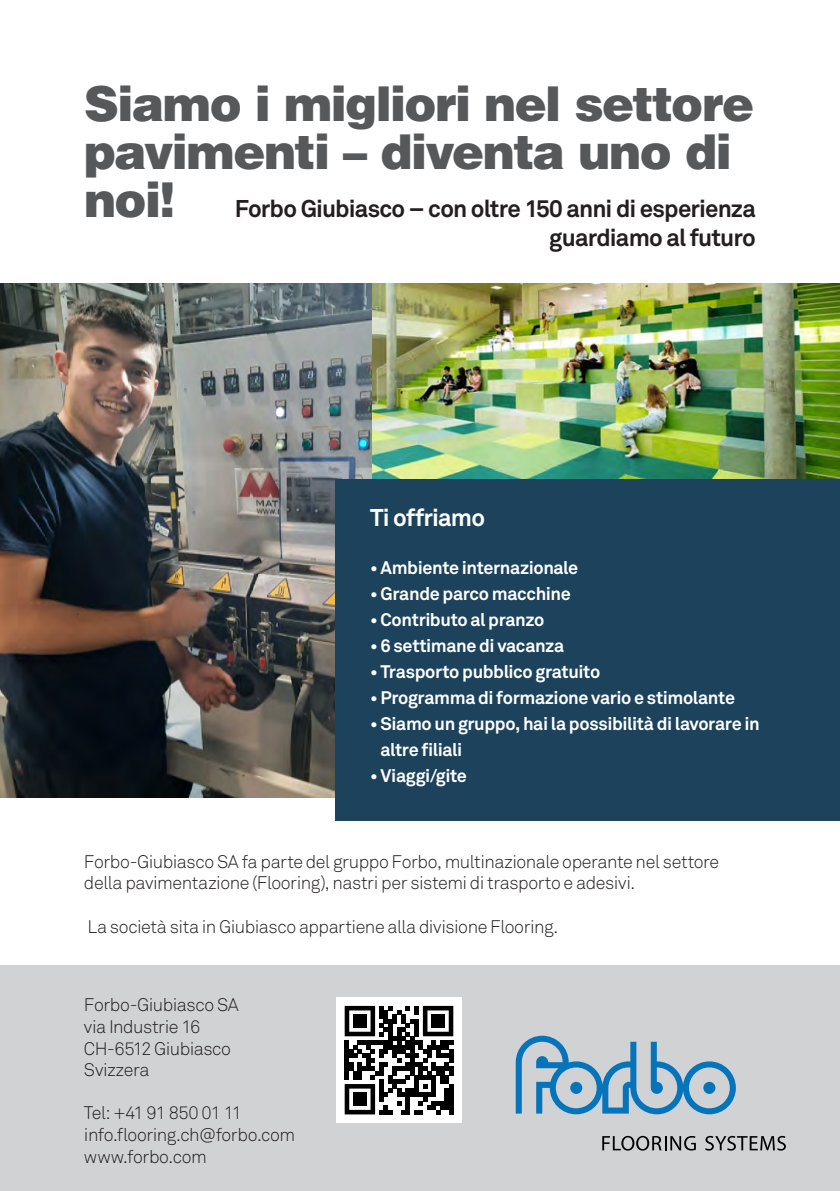
<style>
.page{position:relative;width:840px;height:1191px;background:#fff}
.page>*{position:absolute;margin:0;border:0;box-sizing:border-box;transform-origin:0 0}
.t1{font:900 48px/48px "Helvetica";letter-spacing:-.03em;color:#57585a}
.t2{font:700 24px/28.8px "Akkurat Pro";letter-spacing:-.035em;color:#231f20;text-align:right}
.t3{font:700 24px "Akkurat Pro";letter-spacing:-.03em;color:#fff}
.t4{font:18px/21.6px "Akkurat Light Pro";letter-spacing:-.025em;color:#231f20}
.t5{font:700 18px/26px "Akkurat Pro";letter-spacing:-.02em;color:#fff}
.s1{font-family:"Helvetica";font-weight:900;font-size:48px;color:#57585a}
</style>
<div class="page">
<div style="left:0;top:965px;width:839px;height:226px;background:#d1d2d4"></div>
<svg style="left:602px;top:1135px;width:93px;height:15px"></svg>
<svg style="left:705px;top:1135px;width:80px;height:15px"></svg>
<svg style="left:515px;top:1035px;width:220px;height:79px"></svg>
<div style="left:336px;top:997px;width:125px;height:126px;background:#fff"></div>
<svg style="left:344px;top:1006px;width:109px;height:108px"></svg>
<div style="left:353px;top:1014px;width:13px;height:13px;background:#000"></div>
<div style="left:431px;top:1014px;width:13px;height:13px;background:#000"></div>
<div style="left:353px;top:1092px;width:13px;height:13px;background:#000"></div>
<img style="left:0;top:283px;width:372px;height:514px">
<img style="left:372px;top:283px;width:467px;height:196px">
<div style="left:336px;top:479px;width:503px;height:342px;background:#1c425c"></div>
<h1 class="t1" style="left:84px;top:79px;width:671px">Siamo i migliori nel settore pavimenti – diventa uno di</h1>
<h2 class="t2" style="left:84px;top:194px;width:673px"><span class="s1">noi!</span> Forbo Giubiasco – con oltre 150 anni di esperienza guardiamo al futuro</h2>
<h2 class="t3" style="left:370px;top:503px;width:116px">Ti offriamo</h2>
<p class="t5" style="left:370px;top:555px;width:210px">• Ambiente internazionale</p>
<p class="t5" style="left:370px;top:581px;width:202px">• Grande parco macchine</p>
<p class="t5" style="left:370px;top:607px;width:176px">• Contributo al pranzo</p>
<p class="t5" style="left:370px;top:633px;width:195px">• 6 settimane di vacanza</p>
<p class="t5" style="left:370px;top:659px;width:231px">• Trasporto pubblico gratuito</p>
<p class="t5" style="left:370px;top:685px;width:366px">• Programma di formazione vario e stimolante</p>
<p class="t5" style="left:380px;top:711px;width:380px;text-indent:-10px">• Siamo un gruppo, hai la possibilità di lavorare in altre filiali</p>
<p class="t5" style="left:370px;top:763px;width:98px">• Viaggi/gite</p>
<p class="t4" style="left:84px;top:851px;width:636px">Forbo-Giubiasco SA fa parte del gruppo Forbo, multinazionale operante nel settore della pavimentazione (Flooring), nastri per sistemi di trasporto e adesivi.</p>
<p class="t4" style="left:87px;top:915px;width:472px">La società sita in Giubiasco appartiene alla divisione Flooring.</p>
<p class="t4" style="left:84px;top:994px;width:156px">Forbo-Giubiasco SA via Industrie 16<br>CH-6512 Giubiasco<br>Svizzera</p>
<p class="t4" style="left:84px;top:1102px;width:213px">Tel: +41 91 850 01 11 info.flooring.ch@forbo.com www.forbo.com</p>
</div>
